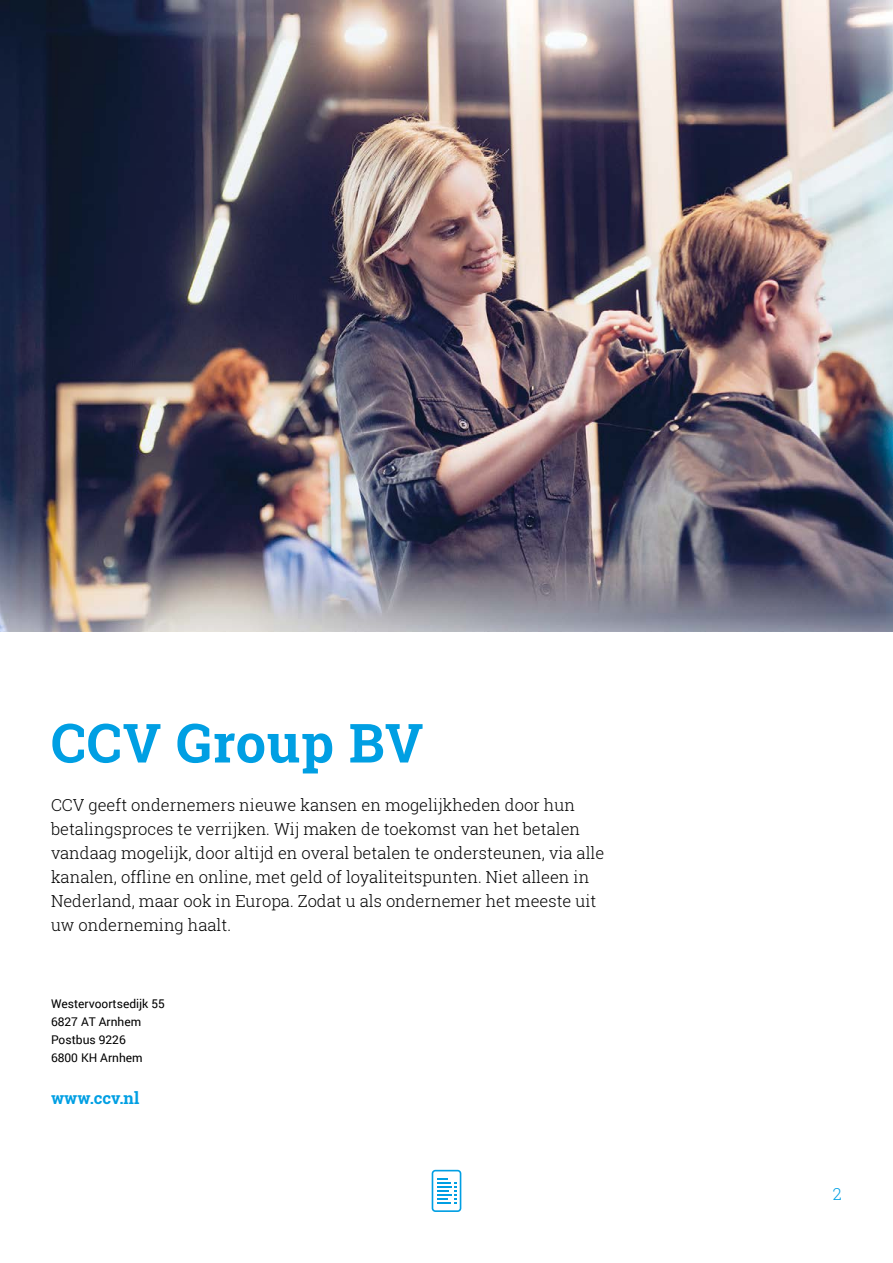
<style>
.page{position:relative;width:893px;height:1263px;background:#fff}
.page>*{position:absolute;margin:0;border:0;box-sizing:border-box;transform-origin:0 0}
.t1{font:700 54px "Roboto Slab";letter-spacing:.015em;color:#009fe3}
.t2{font:300 16.5px/24px "Roboto Slab";color:#000}
.t3{font:700 16.5px "Roboto Slab";color:#009fe3}
.t4{font:300 16.5px "Roboto Slab";color:#009fe3}
.t5{font:12px/18px "Roboto";color:#000}
</style>
<div class="page">
<img style="left:0;top:0;width:893px;height:631px">
<svg style="left:432px;top:1170px;width:29px;height:42px"></svg>
<h1 class="t1" style="left:51px;top:706px;width:374px">CCV Group BV</h1>
<p class="t2" style="left:51px;top:792px;width:555px">CCV geeft ondernemers nieuwe kansen en mogelijkheden door hun betalingsproces te verrijken. Wij maken de toekomst van het betalen vandaag mogelijk, door altijd en overal betalen te ondersteunen, via alle kanalen, offline en online, met geld of loyaliteitspunten. Niet alleen in Nederland, maar ook in Europa. Zodat u als ondernemer het meeste uit uw onderneming haalt.</p>
<p class="t5" style="left:51px;top:994px;width:115px">Westervoortsedijk 55<br>6827 AT Arnhem<br>Postbus 9226<br>6800 KH Arnhem</p>
<p class="t3" style="left:51px;top:1087px;width:90px">www.ccv.nl</p>
<p class="t4" style="left:833px;top:1182px;width:10px">2</p>
</div>
